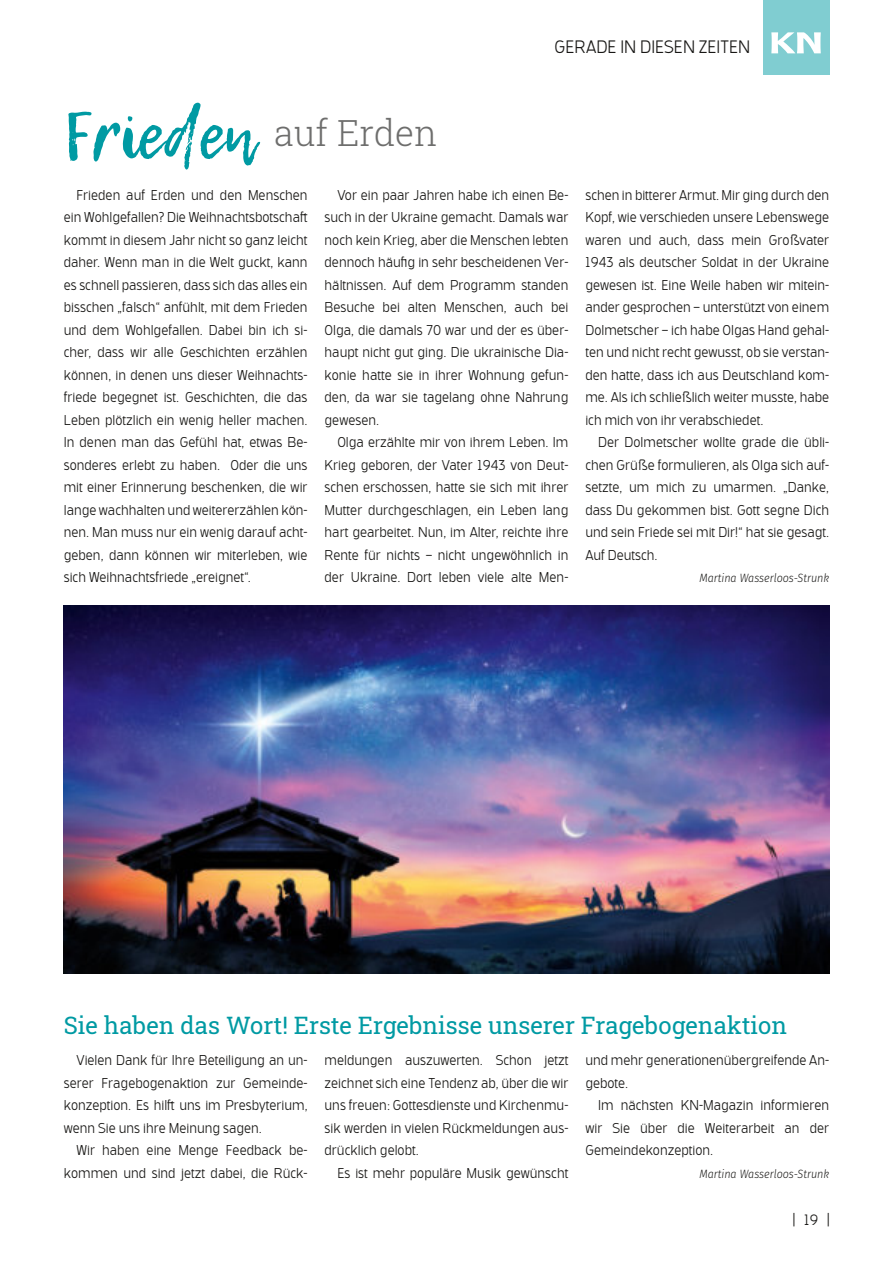
<style>
.page{position:relative;width:893px;height:1263px;background:#fff}
.page>*{position:absolute;margin:0;border:0;box-sizing:border-box;transform-origin:0 0}
.t1{font:66px "Lemon Tuesday";color:#009aa3}
.t2{font:300 36px "Roboto Slab";color:#6e6e6d}
.t3{font:24px "Roboto Slab";color:#009aa3}
.t4{font:300 18px "Bosphorus 50 Normal 52";color:#181715}
.t5{font:300 15px "Bosphorus 50 Normal 52";color:#181715}
.t6{font:300 14.25px/22.5px "Bosphorus 50 Normal 52";color:#181715;text-align:justify}
.t7{font:italic 300 12px "Fira Sans";color:#181715;scale:.9 1}
</style>
<div class="page">
<div style="left:763px;top:0;width:66px;height:74px;background:#80cdd1"></div>
<svg style="left:771px;top:32px;width:50px;height:21px"></svg>
<img style="left:64px;top:606px;width:765px;height:368px">
<h1 class="t1" style="left:64px;top:86px;width:193px">Frieden</h1>
<h2 class="t2" style="left:274px;top:109px;width:165px">auf Erden</h2>
<p class="t4" style="left:555px;top:40px;width:197px">GERADE IN DIESEN ZEITEN</p>
<p class="t6" style="left:64px;top:185px;width:245px;text-indent:13px">Frieden auf Erden und den Menschen ein Wohlgefallen? Die Weihnachtsbotschaſt kommt in diesem Jahr nicht so ganz leicht daher. Wenn man in die Welt guckt, kann es schnell passieren, dass sich das alles ein bisschen „falsch“ anfühlt, mit dem Frieden und dem Wohlgefallen. Dabei bin ich si&shy;cher, dass wir alle Geschichten erzählen können, in denen uns dieser Weihnachts&shy;friede begegnet ist. Geschichten, die das Leben plötzlich ein wenig heller machen.<br>In denen man das Gefühl hat, etwas Be&shy;sonderes erlebt zu haben. Oder die uns mit einer Erinnerung beschenken, die wir lange wachhalten und weitererzählen kön&shy;nen. Man muss nur ein wenig darauf acht&shy;geben, dann können wir miterleben, wie sich Weihnachtsfriede „ereignet“.</p>
<p class="t6" style="left:325px;top:185px;width:245px;text-indent:13px">Vor ein paar Jahren habe ich einen Be&shy;such in der Ukraine gemacht. Damals war noch kein Krieg, aber die Menschen lebten dennoch häufig in sehr bescheidenen Ver&shy;hältnissen. Auf dem Programm standen Besuche bei alten Menschen, auch bei Olga, die damals 70 war und der es über&shy;haupt nicht gut ging. Die ukrainische Dia&shy;konie hatte sie in ihrer Wohnung gefun&shy;den, da war sie tagelang ohne Nahrung gewesen.</p>
<p class="t6" style="left:325px;top:432px;width:245px;text-indent:13px">Olga erzählte mir von ihrem Leben. Im Krieg geboren, der Vater 1943 von Deut&shy;schen erschossen, hatte sie sich mit ihrer Mutter durchgeschlagen, ein Leben lang hart gearbeitet. Nun, im Alter, reichte ihre Rente für nichts – nicht ungewöhnlich in der Ukraine. Dort leben viele alte Men-</p>
<p class="t6" style="left:585px;top:185px;width:245px">schen in bitterer Armut. Mir ging durch den Kopf, wie verschieden unsere Lebenswege waren und auch, dass mein Großvater 1943 als deutscher Soldat in der Ukraine gewesen ist. Eine Weile haben wir mitein&shy;ander gesprochen – unterstützt von einem Dolmetscher – ich habe Olgas Hand gehal&shy;ten und nicht recht gewusst, ob sie verstan&shy;den hatte, dass ich aus Deutschland kom&shy;me. Als ich schließlich weiter musste, habe ich mich von ihr verabschiedet.</p>
<p class="t6" style="left:585px;top:432px;width:245px;text-indent:13px">Der Dolmetscher wollte grade die übli&shy;chen Grüße formulieren, als Olga sich auf&shy;setzte, um mich zu umarmen. „Danke, dass Du gekommen bist. Gott segne Dich und sein Friede sei mit Dir!“ hat sie gesagt.<br>Auf Deutsch.</p>
<p class="t7" style="left:699px;top:571px;width:146px">Martina Wasserloos-Strunk</p>
<h3 class="t3" style="left:64px;top:1009px;width:725px">Sie haben das Wort! Erste Ergebnisse unserer Fragebogenaktion</h3>
<p class="t6" style="left:64px;top:1050px;width:245px;text-indent:13px">Vielen Dank für Ihre Beteiligung an un&shy;serer Fragebogenaktion zur Gemeinde&shy;konzeption. Es hilſt uns im Presbyterium, wenn Sie uns ihre Meinung sagen.</p>
<p class="t6" style="left:64px;top:1140px;width:245px;text-align:right">Wir haben eine Menge Feedback be&shy;kommen und sind jetzt dabei, die Rück-</p>
<p class="t6" style="left:585px;top:1050px;width:245px">und mehr generationenübergreifende An&shy;gebote.</p>
<p class="t6" style="left:585px;top:1095px;width:245px;text-indent:13px">Im nächsten KN-Magazin informieren wir Sie über die Weiterarbeit an der Gemeindekonzeption.</p>
<p class="t7" style="left:699px;top:1167px;width:146px">Martina Wasserloos-Strunk</p>
<p class="t6" style="left:325px;top:1050px;width:245px">meldungen auszuwerten. Schon jetzt zeichnet sich eine Tendenz ab, über die wir uns freuen: Gottesdienste und Kirchenmu&shy;sik werden in vielen Rückmeldungen aus&shy;drücklich gelobt.</p>
<p class="t6" style="left:337px;top:1163px;width:233px">Es ist mehr populäre Musik gewünscht</p>
<p class="t5" style="left:793px;top:1214px;width:38px">|19|</p>
</div>
